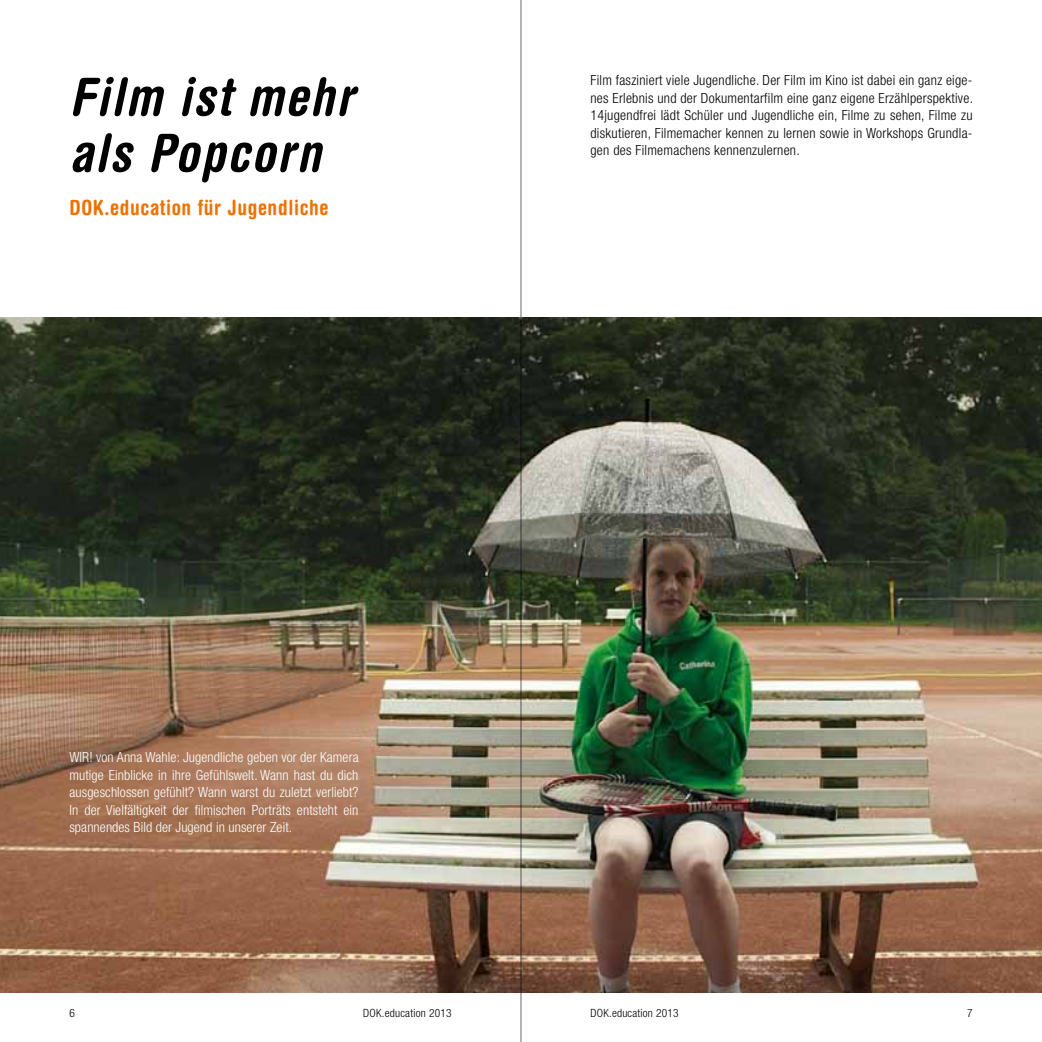
<style>
.page{position:relative;width:1042px;height:1042px;background:#fff}
.page>*{position:absolute;margin:0;border:0;box-sizing:border-box;transform-origin:0 0}
.t1{font:italic 700 condensed 52.5px/56px "Helvetica Rounded LT";letter-spacing:.04em;color:#000}
.t2{font:700 condensed 21px "Helvetica Rounded LT";letter-spacing:.03em;color:#ee7203}
.t3{font:300 condensed 14px/17.5px "Helvetica Neue LT";letter-spacing:.02em;color:#000;text-align:justify}
.t4{font:300 condensed 14px/17.5px "Helvetica Neue LT";letter-spacing:.005em;color:#fff;text-align:justify}
.t5{font:300 condensed 11.38px "Helvetica Neue LT";letter-spacing:.02em;color:#000}
</style>
<div class="page">
<img style="left:0;top:317px;width:1041px;height:675px">
<hr style="left:520px;top:0;width:1px;height:1042px;background:#000">
<h1 class="t1" style="left:69px;top:68px;width:286px">Film ist mehr als Popcorn</h1>
<h2 class="t2" style="left:69px;top:195px;width:261px">DOK.education für Jugendliche</h2>
<p class="t4" style="left:69px;top:748px;width:291px">WIR! von Anna Wahle: Jugendliche geben vor der Kamera mutige Einblicke in ihre Gefühlswelt. Wann hast du dich ausgeschlossen gefühlt? Wann warst du zuletzt verliebt?<br>In der Vielfältigkeit der filmischen Porträts entsteht ein spannendes Bild der Jugend in unserer Zeit.</p>
<p class="t3" style="left:590px;top:72px;width:384px">Film fasziniert viele Jugendliche. Der Film im Kino ist dabei ein ganz eige&shy;nes Erlebnis und der Dokumentarfilm eine ganz eigene Erzählperspektive.<br>14jugendfrei lädt Schüler und Jugendliche ein, Filme zu sehen, Filme zu diskutieren, Filmemacher kennen zu lernen sowie in Workshops Grundla&shy;gen des Filmemachens kennenzulernen.</p>
<p class="t5" style="left:69px;top:1006px;width:7px">6</p>
<p class="t5" style="left:363px;top:1006px;width:90px">DOK.education 2013</p>
<p class="t5" style="left:590px;top:1006px;width:90px">DOK.education 2013</p>
<p class="t5" style="left:967px;top:1006px;width:7px">7</p>
</div>
